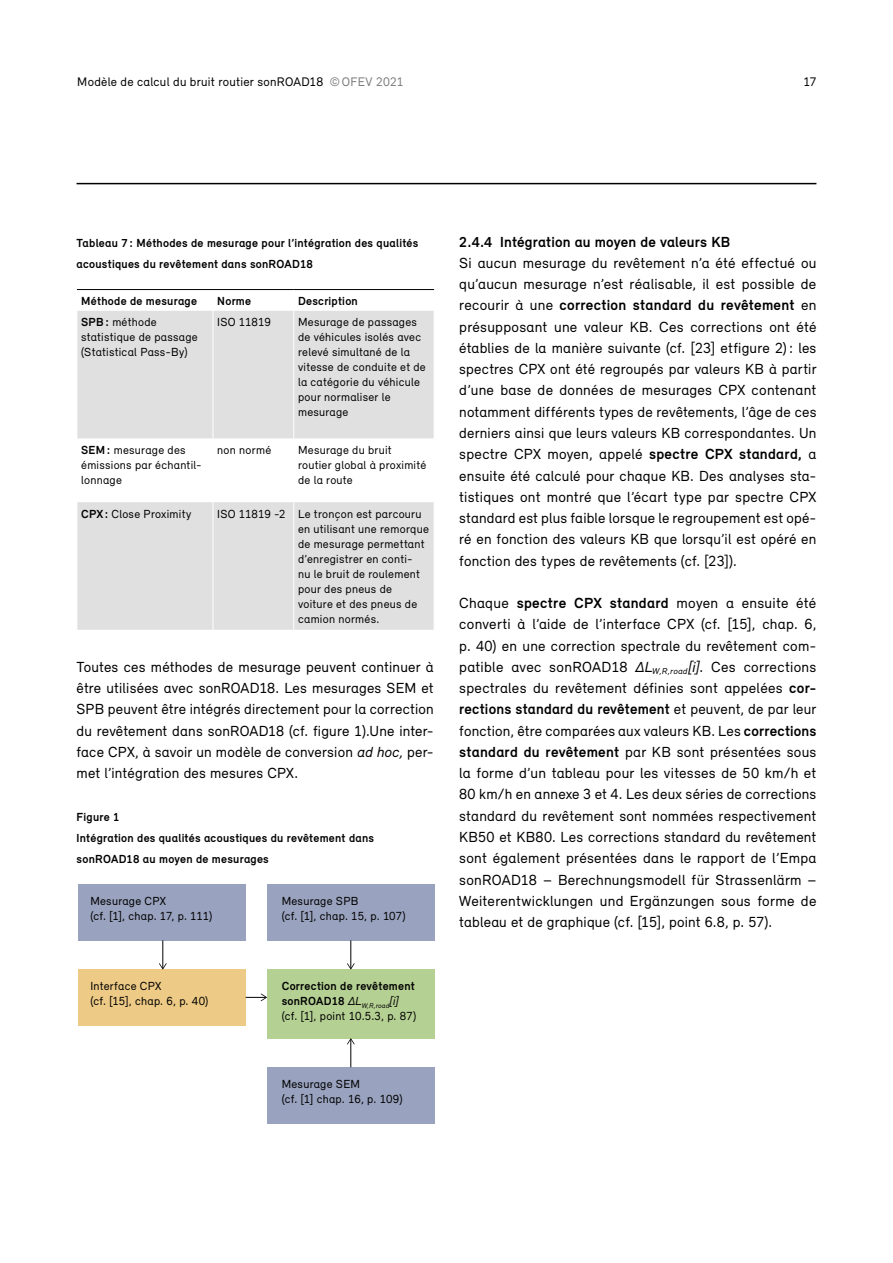
<style>
.page{position:relative;width:893px;height:1263px;background:#fff}
.page>*{position:absolute;margin:0;border:0;box-sizing:border-box;transform-origin:0 0}
._07_Inhalt_07_Grundtext{font:15px/21.3px "Relevant";letter-spacing:.015em;color:#000;text-align:justify}
._07_Inhalt_07_Untertitel_nr_Stufe_1{font:700 15px "Relevant";letter-spacing:.01em;color:#000}
.t1{font:12.75px "Relevant";letter-spacing:.02em;color:#000}
._12_Tabelle_12_Grundtext_links{font:12px/15px "Relevant";letter-spacing:.02em;color:#000}
._08_Legende_08_Legende_Titel{font:700 12px/21.3px "Relevant";letter-spacing:.02em;color:#000}
._12_Tabelle_12_Tabellenkopf{font:700 12px "Relevant";letter-spacing:.02em;color:#000}
._12_Tabelle_12_Grundtext_links-2{font:12px "Relevant";color:#000}
.s1{color:#7c7c7c}
.s2{font-weight:700}
.s3{font-style:italic}
.s4{font-weight:400;font-style:italic}
.s5{font-weight:400}
</style>
<div class="page">
<hr style="left:77px;top:183px;width:739px;height:1px;background:#000">
<svg style="left:78px;top:311px;width:356px;height:319px;fill:#e0e0e0"></svg>
<hr style="left:213px;top:311px;width:1px;height:127px;background:#fff">
<hr style="left:293px;top:311px;width:1px;height:127px;background:#fff">
<hr style="left:213px;top:438px;width:1px;height:64px;background:#fff">
<hr style="left:293px;top:438px;width:1px;height:64px;background:#fff">
<hr style="left:213px;top:502px;width:1px;height:128px;background:#fff">
<hr style="left:293px;top:502px;width:1px;height:128px;background:#fff">
<hr style="left:77px;top:289px;width:136px;height:1px;background:#000">
<hr style="left:213px;top:289px;width:81px;height:1px;background:#000">
<hr style="left:294px;top:289px;width:140px;height:1px;background:#000">
<div style="left:78px;top:884px;width:168px;height:57px;background:#99a2be"></div>
<div style="left:267px;top:884px;width:168px;height:57px;background:#99a2be"></div>
<div style="left:78px;top:969px;width:168px;height:56px;background:#edca85"></div>
<div style="left:267px;top:969px;width:168px;height:69px;background:#b5d093"></div>
<div style="left:267px;top:1067px;width:168px;height:56px;background:#99a2be"></div>
<svg style="left:159px;top:940px;width:8px;height:29px"></svg>
<svg style="left:246px;top:993px;width:21px;height:8px"></svg>
<svg style="left:347px;top:940px;width:8px;height:29px"></svg>
<svg style="left:347px;top:1038px;width:8px;height:29px"></svg>
<p class="t1" style="left:77px;top:74px;width:328px">Modèle de calcul du bruit routier sonROAD18 <span class="s1">©OFEV 2021</span></p>
<p class="t1" style="left:803px;top:74px;width:15px">17</p>
<p class="_08_Legende_08_Legende_Titel" style="left:77px;top:232px;width:343px">Tableau 7 : Méthodes de mesurage pour l’intégration des qualités acoustiques du revêtement dans sonROAD18</p>
<p class="_12_Tabelle_12_Tabellenkopf" style="left:81px;top:293px;width:117px">Méthode de mesurage</p>
<p class="_12_Tabelle_12_Tabellenkopf" style="left:217px;top:293px;width:35px">Norme</p>
<p class="_12_Tabelle_12_Tabellenkopf" style="left:298px;top:293px;width:61px">Description</p>
<p class="_12_Tabelle_12_Grundtext_links" style="left:81px;top:315px;width:118px"><span class="s2">SPB:</span> méthode statistique de passage (Statistical Pass-By)</p>
<p class="_12_Tabelle_12_Grundtext_links-2" style="left:217px;top:315px;width:55px">ISO 11819</p>
<p class="_12_Tabelle_12_Grundtext_links" style="left:298px;top:315px;width:129px">Mesurage de passages de véhicules isolés avec relevé simultané de la vitesse de conduite et de la catégorie du véhicule pour normaliser le mesurage</p>
<p class="_12_Tabelle_12_Grundtext_links" style="left:81px;top:442px;width:122px"><span class="s2">SEM:</span> mesurage des émissions par échantil&shy;lonnage</p>
<p class="_12_Tabelle_12_Grundtext_links" style="left:217px;top:442px;width:55px">non normé</p>
<p class="_12_Tabelle_12_Grundtext_links" style="left:298px;top:442px;width:130px">Mesurage du bruit routier global à proximité de la route</p>
<p class="_12_Tabelle_12_Grundtext_links" style="left:81px;top:506px;width:112px"><span class="s2">CPX :</span> Close Proximity</p>
<p class="_12_Tabelle_12_Grundtext_links-2" style="left:217px;top:506px;width:70px">ISO 11819 -2</p>
<p class="_12_Tabelle_12_Grundtext_links" style="left:298px;top:506px;width:132px">Le tronçon est parcouru en utilisant une remorque de mesurage permettant d’enregistrer en conti-<br>nu le bruit de roulement pour des pneus de voiture et des pneus de camion normés.</p>
<p class="_07_Inhalt_07_Grundtext" style="left:77px;top:656px;width:359px">Toutes ces méthodes de mesurage peuvent continuer à être utilisées avec sonROAD18. Les mesurages SEM et SPB peuvent être intégrés directement pour la correction du revêtement dans sonROAD18 (cf. figure 1).Une inter&shy;face CPX, à savoir un modèle de conversion <span class="s3">ad hoc,</span> per&shy;met l’intégration des mesures CPX.</p>
<p class="_08_Legende_08_Legende_Titel" style="left:77px;top:806px;width:45px">Figure 1</p>
<p class="_08_Legende_08_Legende_Titel" style="left:77px;top:827px;width:299px">Intégration des qualités acoustiques du revêtement dans sonROAD18 au moyen de mesurages</p>
<p class="_12_Tabelle_12_Grundtext_links" style="left:90px;top:893px;width:123px">Mesurage CPX<br>(cf. [1], chap. 17, p. 111)</p>
<p class="_12_Tabelle_12_Grundtext_links" style="left:282px;top:893px;width:125px">Mesurage SPB<br>(cf. [1], chap. 15, p. 107)</p>
<p class="_12_Tabelle_12_Grundtext_links" style="left:90px;top:978px;width:120px">Interface CPX<br>(cf. [15], chap. 6, p. 40)</p>
<p class="_08_Legende_08_Legende_Titel" style="left:282px;top:978px;width:136px;line-height:15px">Correction de revêtement sonROAD18 <span class="s4">∆L</span><sub>W,R,road</sub><span class="s4">[i] </span><span class="s5">(cf. [1], point 10.5.3, p. 87)</span></p>
<p class="_12_Tabelle_12_Grundtext_links" style="left:282px;top:1076px;width:122px">Mesurage SEM<br>(cf. [1] chap. 16, p. 109)</p>
<h3 class="_07_Inhalt_07_Untertitel_nr_Stufe_1" style="left:459px;top:232px;width:273px">2.4.4 Intégration au moyen de valeurs KB</h3>
<p class="_07_Inhalt_07_Grundtext" style="left:459px;top:252px;width:359px">Si aucun mesurage du revêtement n’a été effectué ou qu’aucun mesurage n’est réalisable, il est possible de recourir à une <span class="s2">correction standard du revêtement</span> en présupposant une valeur KB. Ces corrections ont été établies de la manière suivante (cf. [23] etfigure 2) : les spectres CPX ont été regroupés par valeurs KB à partir d’une base de données de mesurages CPX contenant notamment différents types de revêtements, l’âge de ces derniers ainsi que leurs valeurs KB correspondantes. Un spectre CPX moyen, appelé <span class="s2">spectre CPX standard,</span> a ensuite été calculé pour chaque KB. Des analyses sta&shy;tistiques ont montré que l’écart type par spectre CPX standard est plus faible lorsque le regroupement est opé&shy;ré en fonction des valeurs KB que lorsqu’il est opéré en fonction des types de revêtements (cf. [23]).</p>
<p class="_07_Inhalt_07_Grundtext" style="left:459px;top:592px;width:359px">Chaque <span class="s2">spectre CPX standard</span> moyen a ensuite été converti à l’aide de l’interface CPX (cf. [15], chap. 6, p. 40) en une correction spectrale du revêtement com&shy;patible avec sonROAD18 <span class="s3">ΔL</span><sub>W,R,road</sub><span class="s3">[i]</span>. Ces corrections spectrales du revêtement définies sont appelées <span class="s2">cor&shy;rections standard du revêtement</span> et peuvent, de par leur fonction, être comparées aux valeurs KB. Les <span class="s2">corrections standard du revêtement</span> par KB sont présentées sous la forme d’un tableau pour les vitesses de 50 km/h et 80 km/h en annexe 3 et 4. Les deux séries de corrections standard du revêtement sont nommées respectivement KB50 et KB80. Les corrections standard du revêtement sont également présentées dans le rapport de l’Empa sonROAD18 – Berechnungsmodell für Strassenlärm – Weiterentwicklungen und Ergänzungen sous forme de tableau et de graphique (cf. [15], point 6.8, p. 57).</p>
</div>
